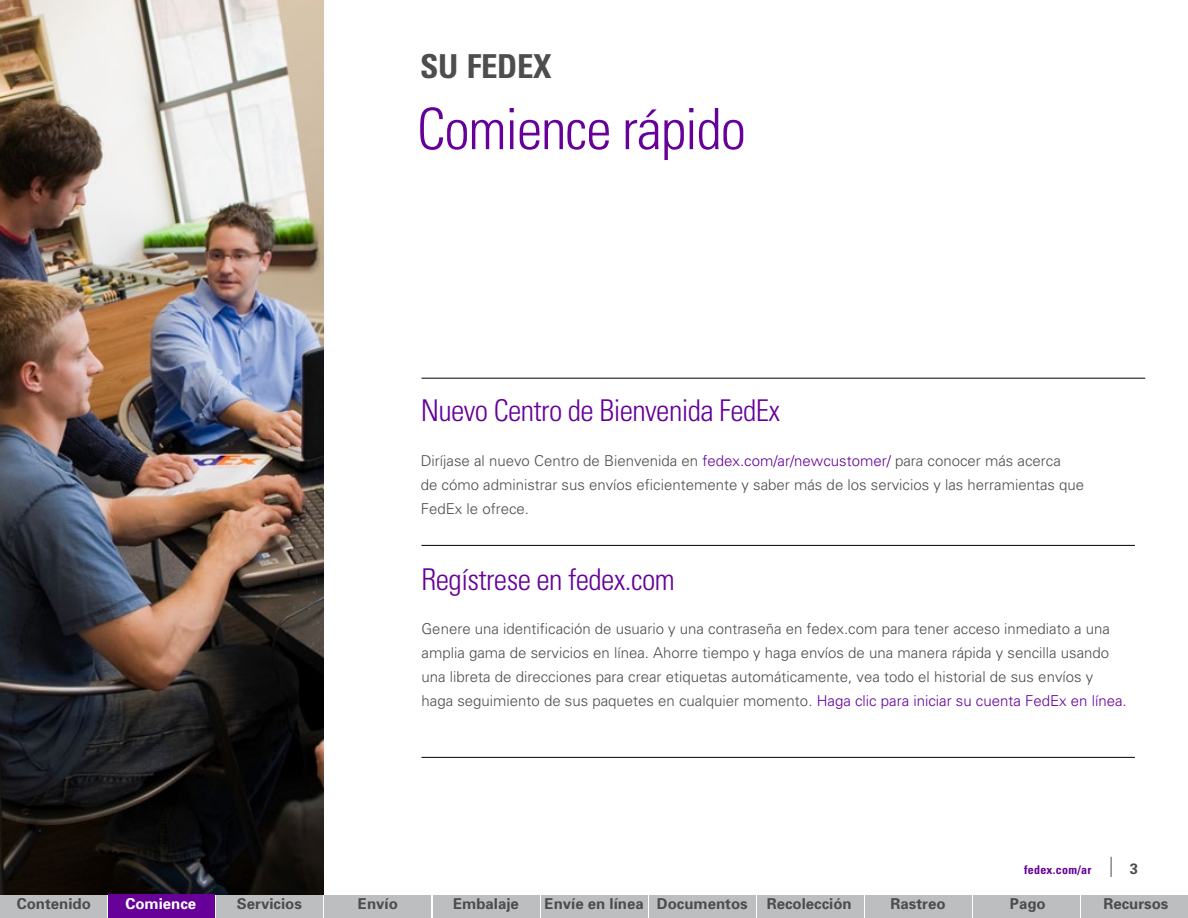
<style>
.page{position:relative;width:1188px;height:918px;background:#fff}
.page>*{position:absolute;margin:0;border:0;box-sizing:border-box;transform-origin:0 0}
.t1{font:300 condensed 57px "Univers";letter-spacing:-.02em;color:#609}
.t2{font:700 condensed 33px "Univers";letter-spacing:-.01em;color:#4d4d4d}
.t3{font:300 condensed 30px "Univers";letter-spacing:-.02em;color:#609}
.t4{font:300 15px/24px "Univers";color:#4d4d4d}
.t5{font:700 15px "Univers";color:#4d4d4d}
.t6{font:700 15px "Univers";color:#fff}
.t7{font:700 condensed 12px "Univers";letter-spacing:.025em;color:#609}
.s1{color:#609}
</style>
<div class="page">
<div style="left:0;top:895px;width:107px;height:23px;background:#bcbec0"></div>
<div style="left:216px;top:895px;width:107px;height:23px;background:#bcbec0"></div>
<div style="left:324px;top:895px;width:107px;height:23px;background:#bcbec0"></div>
<div style="left:433px;top:895px;width:107px;height:23px;background:#bcbec0"></div>
<div style="left:649px;top:895px;width:107px;height:23px;background:#bcbec0"></div>
<div style="left:541px;top:895px;width:107px;height:23px;background:#bcbec0"></div>
<div style="left:757px;top:895px;width:107px;height:23px;background:#bcbec0"></div>
<div style="left:865px;top:895px;width:107px;height:23px;background:#bcbec0"></div>
<div style="left:973px;top:895px;width:107px;height:23px;background:#bcbec0"></div>
<div style="left:1081px;top:895px;width:107px;height:23px;background:#bcbec0"></div>
<svg style="left:1111px;top:857px;width:1px;height:20px"></svg>
<img style="left:0;top:0;width:324px;height:895px">
<hr style="left:422px;top:378px;width:723px;height:1px;background:#000">
<hr style="left:422px;top:757px;width:713px;height:1px;background:#000">
<hr style="left:422px;top:545px;width:713px;height:1px;background:#000">
<div style="left:108px;top:895px;width:107px;height:23px;background:#609"></div>
<h2 class="t2" style="left:420px;top:46px;width:133px">SU FEDEX</h2>
<h1 class="t1" style="left:417px;top:95px;width:331px">Comience rápido</h1>
<h3 class="t3" style="left:421px;top:393px;width:361px">Nuevo Centro de Bienvenida FedEx</h3>
<p class="t4" style="left:421px;top:448px;width:665px">Diríjase al nuevo Centro de Bienvenida en <span class="s1">fedex.com/ar/newcustomer/</span> para conocer más acerca<br>de cómo administrar sus envíos eficientemente y saber más de los servicios y las herramientas que<br>FedEx le ofrece.</p>
<h3 class="t3" style="left:422px;top:561px;width:255px">Regístrese en fedex.com</h3>
<p class="t4" style="left:422px;top:617px;width:707px">Genere una identificación de usuario y una contraseña en fedex.com para tener acceso inmediato a una amplia gama de servicios en línea. Ahorre tiempo y haga envíos de una manera rápida y sencilla usando una libreta de direcciones para crear etiquetas automáticamente, vea todo el historial de sus envíos y haga seguimiento de sus paquetes en cualquier momento. <span class="s1">Haga clic para iniciar su cuenta FedEx en línea.</span></p>
<p class="t7" style="left:1024px;top:862px;width:69px">fedex.com/ar</p>
<p class="t5" style="left:1130px;top:859px;width:10px">3</p>
<p class="t5" style="left:17px;top:895px;width:76px">Contenido</p>
<p class="t5" style="left:237px;top:895px;width:67px">Servicios</p>
<p class="t5" style="left:358px;top:895px;width:42px">Envío</p>
<p class="t5" style="left:453px;top:895px;width:67px">Embalaje</p>
<p class="t5" style="left:545px;top:895px;width:205px">Envíe en línea Documentos</p>
<p class="t5" style="left:767px;top:895px;width:87px">Recolección</p>
<p class="t5" style="left:891px;top:895px;width:57px">Rastreo</p>
<p class="t5" style="left:1010px;top:895px;width:37px">Pago</p>
<p class="t5" style="left:1103px;top:895px;width:67px">Recursos</p>
<p class="t6" style="left:125px;top:895px;width:72px">Comience</p>
</div>
